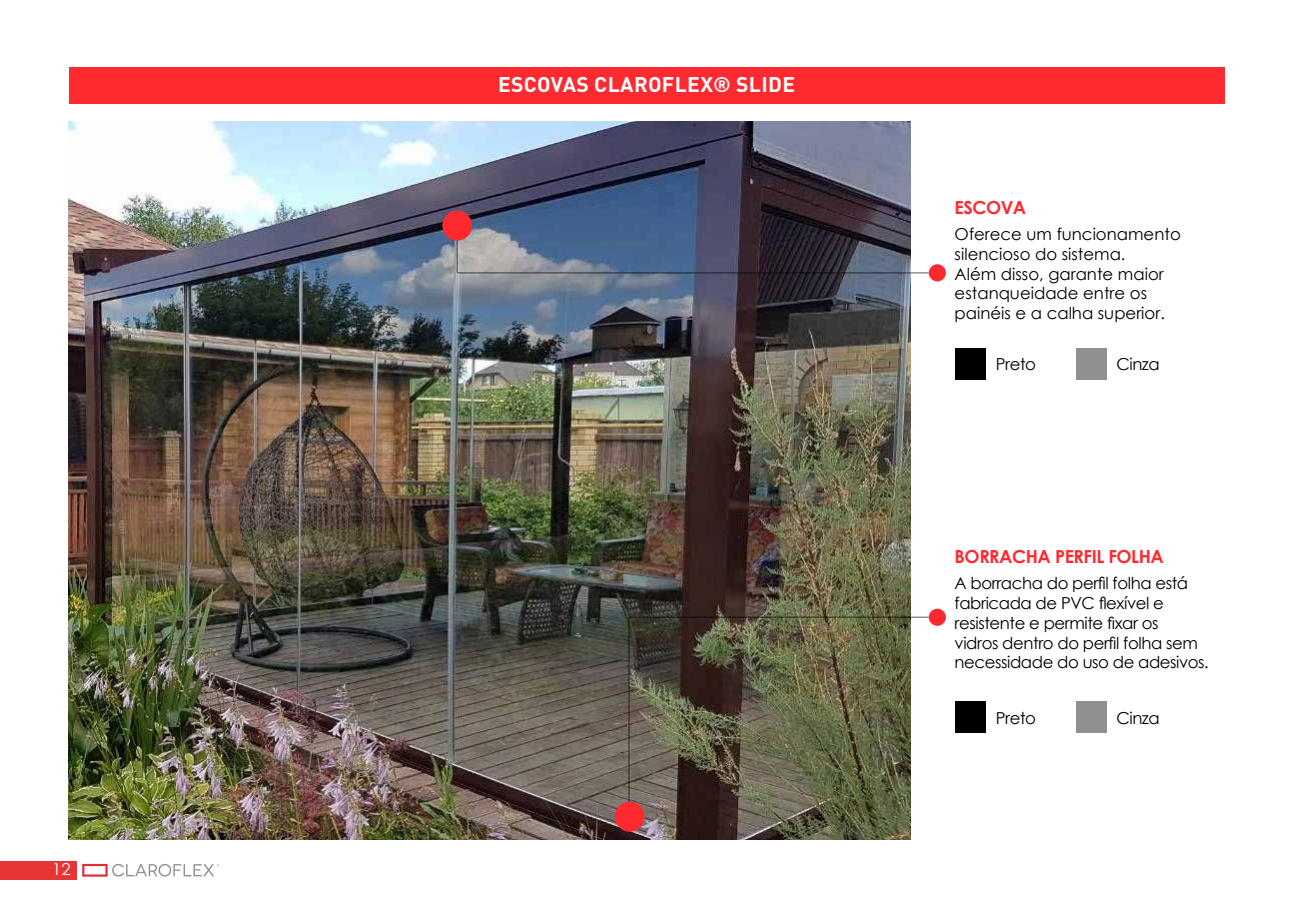
<style>
.page{position:relative;width:1289px;height:919px;background:#fff}
.page>*{position:absolute;margin:0;border:0;box-sizing:border-box;transform-origin:0 0}
.t1{font:700 21px "DIN Pro";letter-spacing:.02em;color:#fff}
.t2{font:700 18px "Century Gothic";letter-spacing:-.025em;color:#ff2930}
.t3{font:16.5px/19.8px "Century Gothic";letter-spacing:-.025em;color:#000}
.t4{font:16.5px/19.8px "Century Gothic";color:#000}
.t5{font:16.5px "Century Gothic";color:#fff}
</style>
<div class="page">
<div style="left:0;top:861px;width:76px;height:18px;background:#e73436"></div>
<svg style="left:82px;top:863px;width:137px;height:13px"></svg>
<img style="left:69px;top:122px;width:841px;height:717px">
<div style="left:69px;top:67px;width:1155px;height:36px;background:#ff2930"></div>
<div style="left:954px;top:701px;width:31px;height:31px;background:#000"></div>
<div style="left:954px;top:348px;width:31px;height:31px;background:#000"></div>
<div style="left:1076px;top:348px;width:31px;height:31px;background:#8e9091"></div>
<div style="left:615px;top:801px;width:29px;height:30px;background:#ff2930;border-radius:50%"></div>
<hr style="left:629px;top:616px;width:299px;height:2px;background:#000">
<div style="left:928px;top:608px;width:17px;height:17px;background:#ff2930;border-radius:50%"></div>
<div style="left:442px;top:210px;width:30px;height:31px;background:#ff2930;border-radius:50%"></div>
<hr style="left:457px;top:272px;width:471px;height:1px;background:#000">
<div style="left:928px;top:264px;width:17px;height:17px;background:#ff2930;border-radius:50%"></div>
<div style="left:1076px;top:701px;width:31px;height:31px;background:#8e9091"></div>
<hr style="left:628px;top:616px;width:1px;height:185px;background:#000">
<hr style="left:456px;top:241px;width:2px;height:31px;background:#000">
<p class="t5" style="left:52px;top:857px;width:20px">12</p>
<p class="t1" style="left:498px;top:67px;width:299px">ESCOVAS CLAROFLEX® SLIDE</p>
<p class="t2" style="left:954px;top:194px;width:73px">ESCOVA</p>
<p class="t4" style="left:954px;top:224px;width:228px">Oferece um funcionamento silencioso do sistema.<br>Além disso, garante maior estanqueidade entre os painéis e a calha superior.</p>
<p class="t3" style="left:995px;top:354px;width:42px">Preto</p>
<p class="t3" style="left:1116px;top:354px;width:45px">Cinza</p>
<p class="t2" style="left:954px;top:543px;width:211px">BORRACHA PERFIL FOLHA</p>
<p class="t3" style="left:954px;top:573px;width:256px">A borracha do perfil folha está fabricada de PVC flexível e resistente e permite fixar os<br>vidros dentro do perfil folha sem necessidade do uso de adesivos.</p>
<p class="t3" style="left:995px;top:707px;width:42px">Preto</p>
<p class="t3" style="left:1116px;top:707px;width:45px">Cinza</p>
</div>
